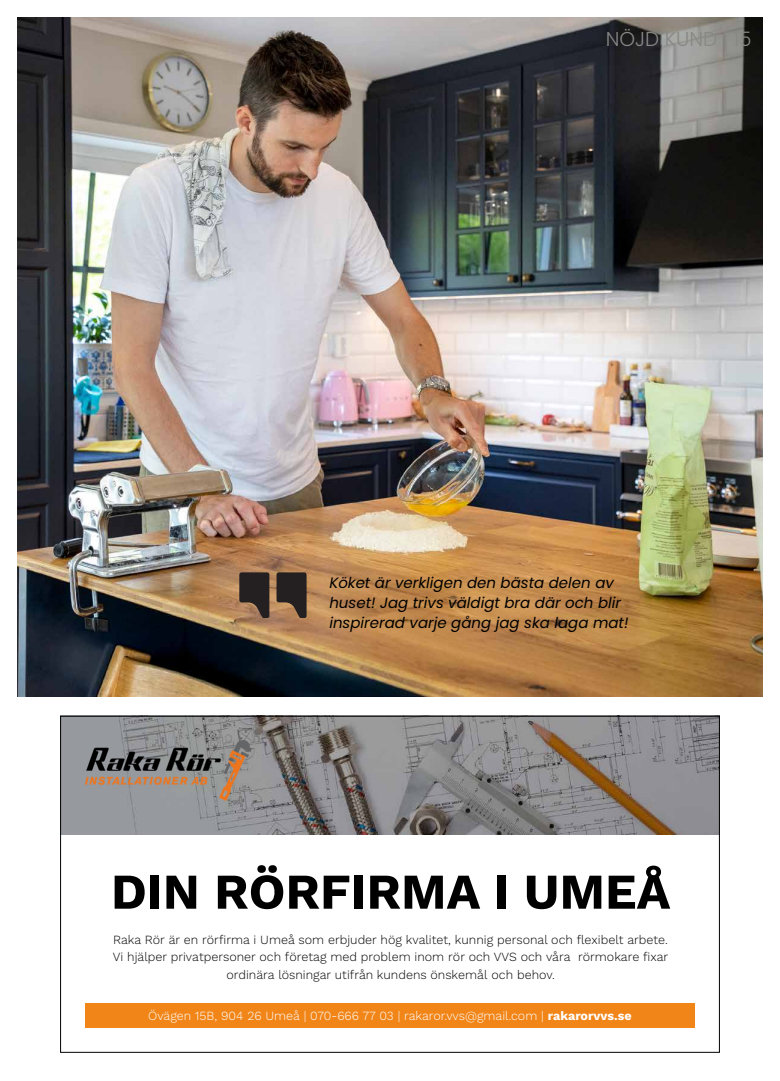
<style>
.page{position:relative;width:780px;height:1081px;background:#fff}
.page>*{position:absolute;margin:0;border:0;box-sizing:border-box;transform-origin:0 0}
.t1{font:700 50px "Work Sans";color:#000}
.t2{font:300 20px "Poppins";color:#878786}
.t3{font:italic 15px/20px "Poppins";color:#000}
.t4{font:300 12.5px/17.5px "Work Sans";color:#000;text-align:center}
.t5{font:300 12.5px "Work Sans";color:#fff}
.s1{font-weight:700}
</style>
<div class="page">
<img style="left:18px;top:18px;width:744px;height:678px">
<img style="left:62px;top:718px;width:655px;height:116px">
<div style="left:85px;top:1003px;width:609px;height:25px;background:#f18517"></div>
<img style="left:85px;top:741px;width:167px;height:60px">
<svg style="left:239px;top:572px;width:30px;height:46px"></svg>
<svg style="left:276px;top:572px;width:30px;height:46px"></svg>
<h2 class="t2" style="left:605px;top:28px;width:147px">NÖJD KUND | 15</h2>
<p class="t3" style="left:329px;top:573px;width:301px">Köket är verkligen den bästa delen av huset! Jag trivs väldigt bra där och blir inspirerad varje gång jag ska laga mat!</p>
<h1 class="t1" style="left:111px;top:862px;width:561px">DIN RÖRFIRMA I UMEÅ</h1>
<p class="t4" style="left:113px;top:931px;width:557px">Raka Rör är en rörfirma i Umeå som erbjuder hög kvalitet, kunnig personal och flexibelt arbete.<br>Vi hjälper privatpersoner och företag med problem inom rör och VVS och våra rörmokare fixar ordinära lösningar utifrån kundens önskemål och behov.</p>
<p class="t5" style="left:148px;top:1008px;width:485px">Övägen 15B, 904 26 Umeå | 070-666 77 03 | rakaror.vvs@gmail.com | <span class="s1">rakarorvvs.se</span></p>
</div>
